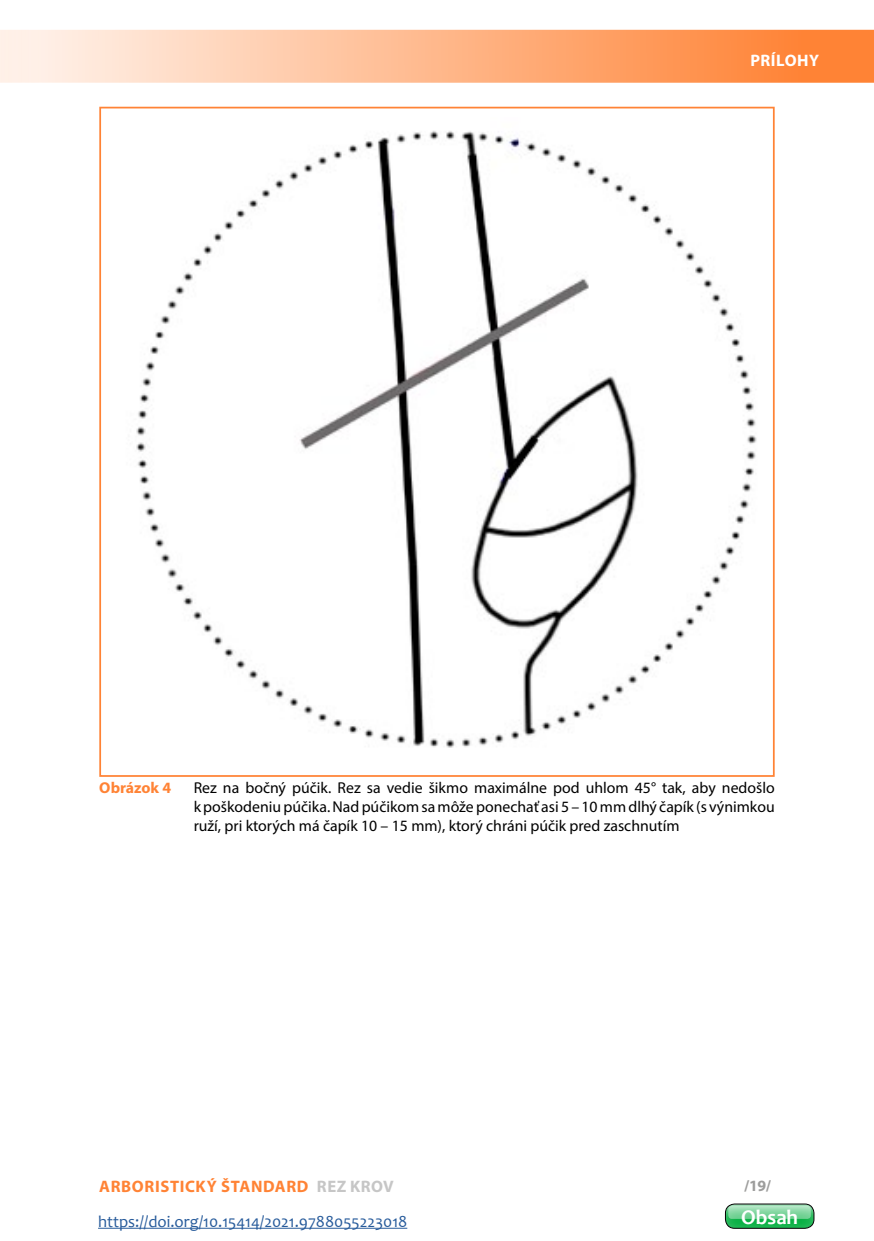
<style>
.page{position:relative;width:874px;height:1241px;background:#fff}
.page>*{position:absolute;margin:0;border:0;box-sizing:border-box;transform-origin:0 0}
.t1{font:700 21px "Candara";color:#fff}
.t2{font:16.62px "Candara";color:#275b9b}
.t3{font:700 16.62px "Myriad Pro";letter-spacing:.035em;color:#ff8335}
.zahlavie_vnutri_nepa{font:700 16.62px "Myriad Pro";letter-spacing:.03em;color:#fff}
.obrazok{font:15.75px/18.9px "Myriad Pro";color:#000;text-align:justify}
.obrazok-2{font:700 15.75px "Myriad Pro";color:#ff8335}
.t4{font:700 15.75px "Myriad Pro";color:#9d9d9c}
.s1{color:#c6c6c6}
</style>
<div class="page">
<svg style="left:99px;top:30px;width:774px;height:53px;background:#ffb181"></svg>
<svg style="left:0;top:30px;width:99px;height:53px;background:#ffede3"></svg>
<hr style="left:98px;top:1227px;width:309px;height:1px;background:#275b9b">
<div style="left:709px;top:1190px;width:119px;height:40px;background:#fff;opacity:.31"></div>
<div style="left:724px;top:1203px;width:90px;height:25px;border:1px solid #000;border-radius:9px"></div>
<svg style="left:728px;top:1205px;width:82px;height:13px"></svg>
<img style="left:136px;top:130px;width:621px;height:618px">
<p class="zahlavie_vnutri_nepa" style="left:750px;top:49px;width:70px">PRÍLOHY</p>
<p class="obrazok-2" style="left:99px;top:777px;width:73px">Obrázok 4</p>
<p class="obrazok" style="left:193px;top:778px;width:582px">Rez na bočný púčik. Rez sa vedie šikmo maximálne pod uhlom 45° tak, aby nedošlo k poškodeniu púčika. Nad púčikom sa môže ponechať asi 5 – 10 mm dlhý čapík (s výnimkou ruží, pri ktorých má čapík 10 – 15 mm), ktorý chráni púčik pred zaschnutím</p>
<p class="t3" style="left:99px;top:1174px;width:296px">ARBORISTICKÝ ŠTANDARD <span class="s1">REZ KROV</span></p>
<p class="t4" style="left:743px;top:1175px;width:28px">/19/</p>
<p class="t2" style="left:98px;top:1211px;width:310px">https://doi.org/10.15414/2021.9788055223018</p>
<h1 class="t1" style="left:740px;top:1203px;width:58px">Obsah</h1>
</div>
